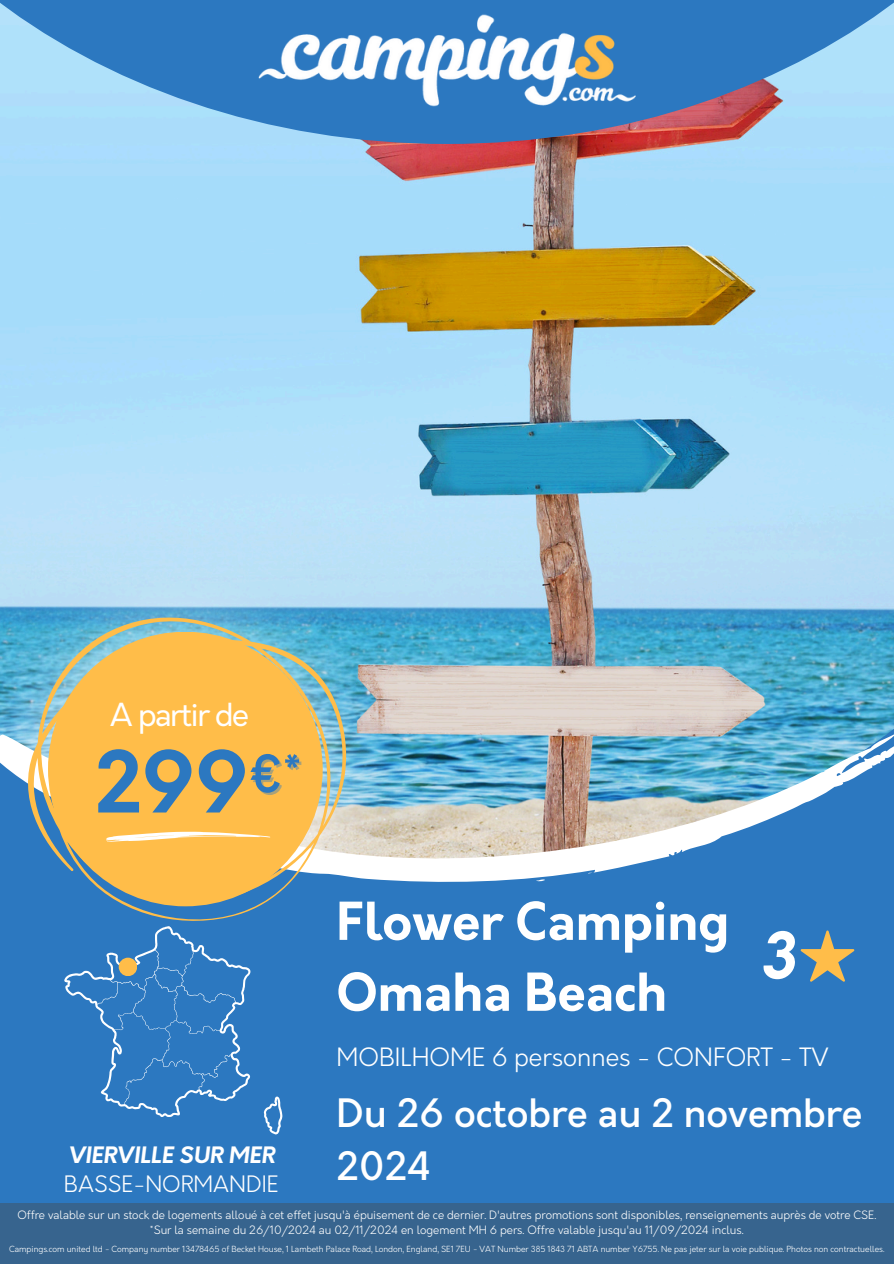
<style>
.page{position:relative;width:894px;height:1264px;background:#fff}
.page>*{position:absolute;margin:0;border:0;box-sizing:border-box;transform-origin:0 0}
.t1{font:700 83.1px "Orkney";color:#2c78c0}
.t2{font:italic 700 62.7px "Orkney";color:#fff}
.t3{font:700 51px/70.8px "Orkney";color:#fff}
.t4{font:500 38.25px/53.2px "Orkney";color:#fff}
.t5{font:31.05px "Orkney";letter-spacing:-.05em;color:#fff}
.t6{font:300 24.6px "Orkney";color:#fff}
.t7{font:italic 700 22.05px/29.2px "Orkney";color:#fff}
.t8{font:300 11.25px "Orkney";color:#fff}
.t9{font:300 8.25px "Orkney";color:#fff}
.s1{font-weight:300;font-style:normal}
</style>
<div class="page">
<div style="left:0;top:0;width:893px;height:1263px;background:#2c78c0"></div>
<img style="left:0;top:144px;width:893px;height:582px">
<img style="left:0;top:569px;width:392px;height:157px">
<svg style="left:0;top:726px;width:893px;height:256px"></svg>
<svg style="left:0;top:3px;width:893px;height:141px"></svg>
<img style="left:0;top:733px;width:893px;height:148px">
<svg style="left:536px;top:879px;width:13px;height:3px"></svg>
<svg style="left:17px;top:608px;width:336px;height:321px"></svg>
<div style="left:48px;top:631px;width:274px;height:275px;background:#ffbd49;border-radius:50%"></div>
<svg style="left:106px;top:831px;width:164px;height:10px"></svg>
<svg style="left:63px;top:926px;width:188px;height:191px"></svg>
<svg style="left:263px;top:1096px;width:19px;height:38px"></svg>
<div style="left:119px;top:957px;width:18px;height:19px;background:#ffbd49;border-radius:50%"></div>
<div style="left:0;top:1203px;width:893px;height:60px;background:#37648e"></div>
<img style="left:219px;top:3px;width:455px;height:149px">
<svg style="left:800px;top:930px;width:54px;height:51px"></svg>
<h4 class="t5" style="left:110px;top:698px;width:140px">A partir de</h4>
<p class="t1" style="left:94px;top:742px;width:210px">299<sup>€*</sup></p>
<p class="t3" style="left:336px;top:890px;width:394px">Flower Camping<br>Omaha Beach</p>
<p class="t2" style="left:758px;top:925px;width:39px">3</p>
<p class="t6" style="left:336px;top:1043px;width:493px">MOBILHOME 6 personnes - CONFORT - TV</p>
<p class="t4" style="left:336px;top:1089px;width:527px">Du 26 octobre au 2 novembre<br>2024</p>
<h1 class="t8" style="left:17px;top:1208px;width:860px">Offre valable sur un stock de logements alloué à cet effet jusqu'à épuisement de ce dernier. D'autres promotions sont disponibles, renseignements auprès de votre CSE.</h1>
<p class="t8" style="left:150px;top:1223px;width:595px">*Sur la semaine du 26/10/2024 au 02/11/2024 en logement MH 6 pers. Offre valable jusqu'au 11/09/2024 inclus.</p>
<p class="t9" style="left:9px;top:1244px;width:876px">Campings.com united ltd - Company number 13478465 of Becket House, 1 Lambeth Palace Road, London, England, SE1 7EU - VAT Number 385 1843 71 ABTA number Y6755. Ne pas jeter sur la voie publique. Photos non contractuelles.</p>
<p class="t7" style="left:64px;top:1141px;width:216px">VIERVILLE SUR MER<br><span class="s1">BASSE-NORMANDIE</span></p>
</div>
